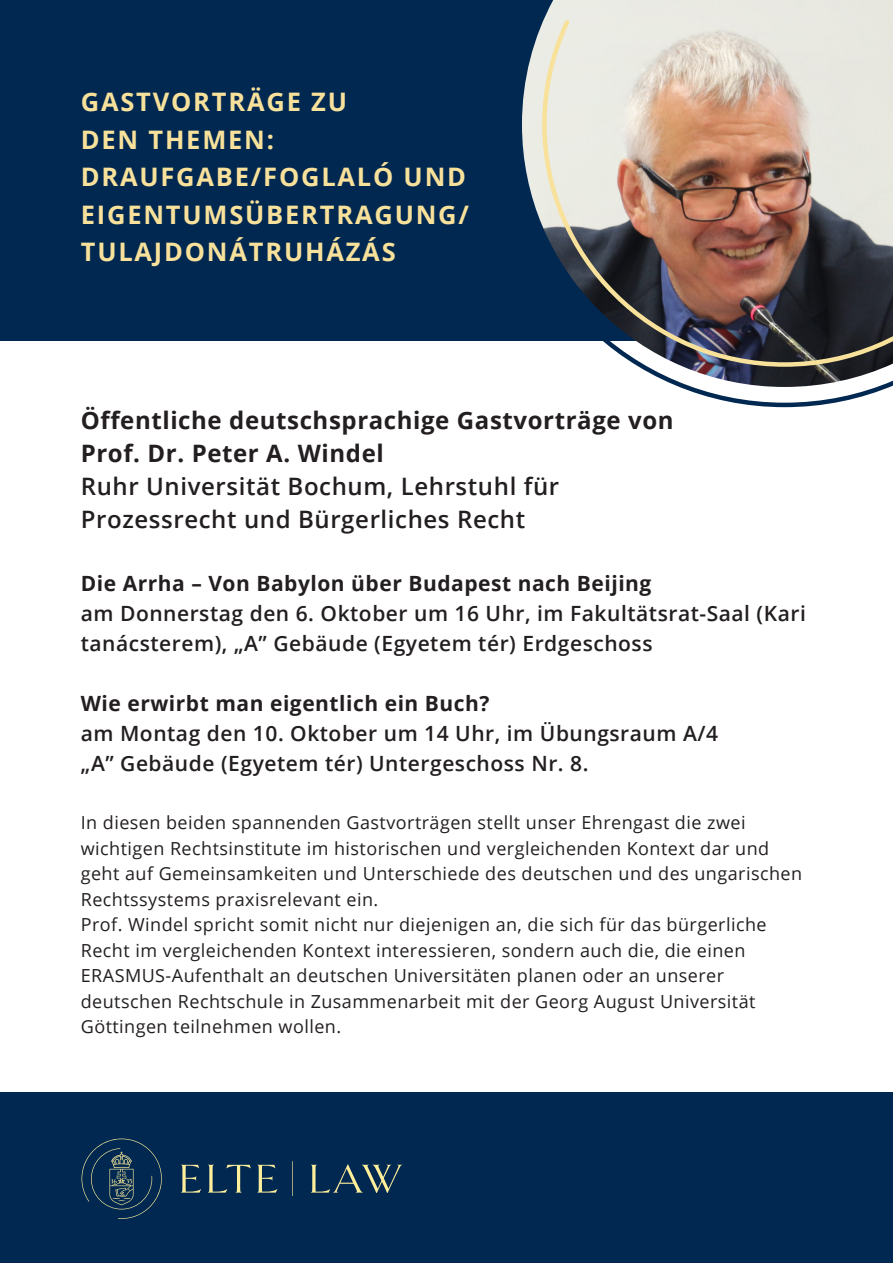
<style>
.page{position:relative;width:893px;height:1263px;background:#fff}
.page>*{position:absolute;margin:0;border:0;box-sizing:border-box;transform-origin:0 0}
.t1{font:700 25.5px/37.5px "Open Sans";letter-spacing:.07em;color:#f8e19a;text-align:justify}
.t2{font:600 24px "Open Sans";letter-spacing:.025em;color:#231f20}
.t3{font:700 24px "Open Sans";letter-spacing:.025em;color:#231f20}
.t4{font:600 21px/30px "Open Sans";letter-spacing:.025em;color:#231f20}
.t5{font:700 21px "Open Sans";letter-spacing:.025em;color:#231f20}
.t6{font:18px/25.5px "Open Sans";letter-spacing:.025em;color:#231f20}
</style>
<div class="page">
<div style="left:0;top:0;width:893px;height:340px;background:#012851"></div>
<div style="left:0;top:1093px;width:893px;height:170px;background:#012851"></div>
<svg style="left:502px;top:340px;width:388px;height:67px"></svg>
<img style="left:522px;top:29px;width:371px;height:358px">
<img style="left:540px;top:0;width:353px;height:369px">
<svg style="left:82px;top:1138px;width:80px;height:81px"></svg>
<svg style="left:292px;top:1161px;width:1px;height:35px"></svg>
<svg style="left:181px;top:1164px;width:20px;height:29px"></svg>
<svg style="left:208px;top:1164px;width:43px;height:29px"></svg>
<svg style="left:257px;top:1164px;width:20px;height:29px"></svg>
<svg style="left:311px;top:1164px;width:91px;height:29px"></svg>
<p class="t1" style="left:81px;top:83px;width:268px">GASTVORTRÄGE ZU</p>
<p class="t1" style="left:81px;top:120px;width:195px">DEN THEMEN:</p>
<p class="t1" style="left:81px;top:158px;width:390px">DRAUFGABE/FOGLALÓ UND EIGENTUMSÜBERTRAGUNG/ TULAJDONÁTRUHÁZÁS</p>
<p class="t3" style="left:81px;top:403px;width:594px">Öffentliche deutschsprachige Gastvorträge von</p>
<p class="t3" style="left:81px;top:436px;width:304px">Prof. Dr. Peter A. Windel</p>
<p class="t2" style="left:81px;top:470px;width:480px">Ruhr Universität Bochum, Lehrstuhl für</p>
<p class="t2" style="left:81px;top:503px;width:446px">Prozessrecht und Bürgerliches Recht</p>
<p class="t5" style="left:81px;top:568px;width:572px">Die Arrha – Von Babylon über Budapest nach Beijing</p>
<p class="t4" style="left:81px;top:598px;width:727px">am Donnerstag den 6. Oktober um 16 Uhr, im Fakultätsrat-Saal (Kari tanácsterem), „A” Gebäude (Egyetem tér) Erdgeschoss</p>
<p class="t5" style="left:81px;top:688px;width:410px">Wie erwirbt man eigentlich ein Buch?</p>
<p class="t4" style="left:81px;top:718px;width:639px">am Montag den 10. Oktober um 14 Uhr, im Übungsraum A/4</p>
<p class="t4" style="left:81px;top:748px;width:509px">„A” Gebäude (Egyetem tér) Untergeschoss Nr. 8.</p>
<p class="t6" style="left:81px;top:809px;width:723px">In diesen beiden spannenden Gastvorträgen stellt unser Ehrengast die zwei wichtigen Rechtsinstitute im historischen und vergleichenden Kontext dar und geht auf Gemeinsamkeiten und Unterschiede des deutschen und des ungarischen Rechtssystems praxisrelevant ein.</p>
<p class="t6" style="left:81px;top:911px;width:687px">Prof. Windel spricht somit nicht nur diejenigen an, die sich für das bürgerliche Recht im vergleichenden Kontext interessieren, sondern auch die, die einen ERASMUS-Aufenthalt an deutschen Universitäten planen oder an unserer deutschen Rechtschule in Zusammenarbeit mit der Georg August Universität Göttingen teilnehmen wollen.</p>
</div>
